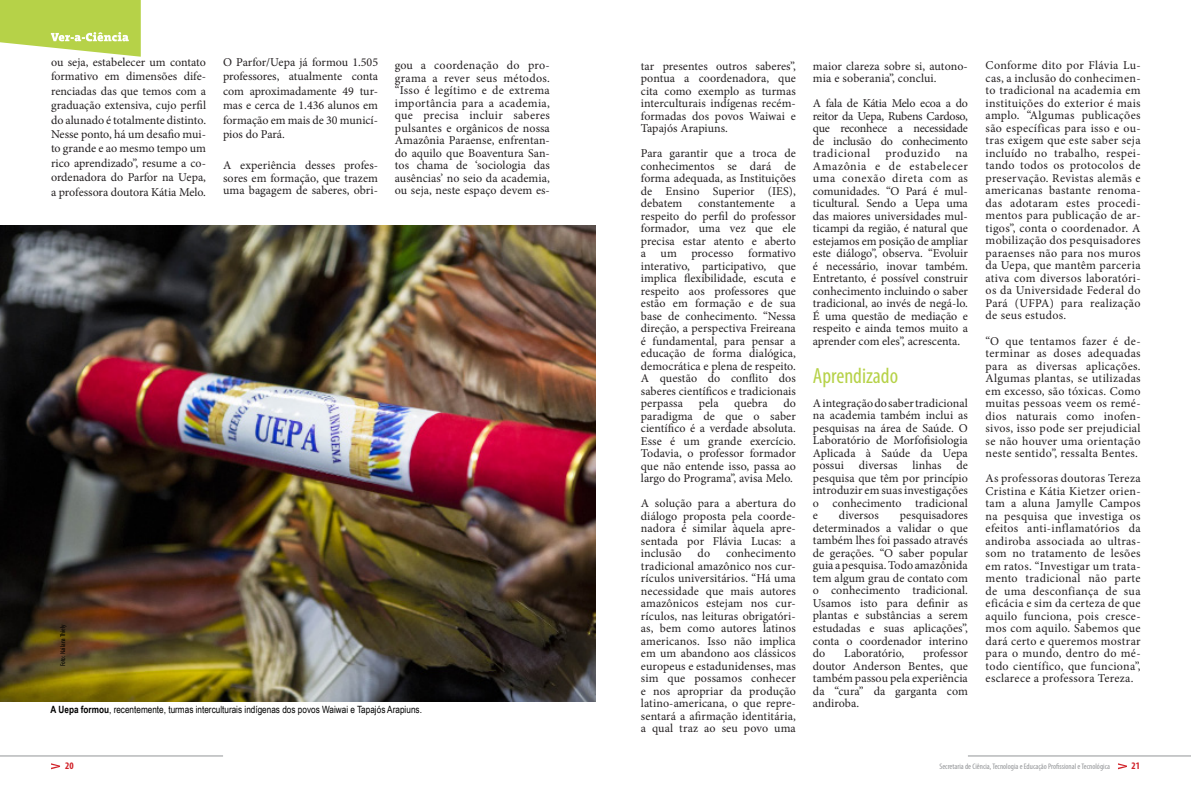
<style>
.page{position:relative;width:1191px;height:794px;background:#fff}
.page>*{position:absolute;margin:0;border:0;box-sizing:border-box;transform-origin:0 0}
.t1{font:condensed 22px "Myriad Pro";color:#b6d248}
.t2{font:12px/12.5px "Minion Pro";letter-spacing:.005em;color:#231f20;text-align:justify}
.t3{font:12px "Minion Pro";letter-spacing:.05em;color:#231f20}
.t4{font:10px "Arial Narrow";color:#000}
.t5{font:700 condensed 10px "Myriad Pro";color:#d1232a}
.t6{font:condensed 8px "Myriad Pro";color:#939598}
.t7{font:condensed 7px "Myriad Pro";color:#000}
.s1{font-weight:700}
</style>
<div class="page">
<hr style="left:968px;top:755px;width:223px;height:1px;background:#939598">
<hr style="left:0;top:755px;width:223px;height:1px;background:#939598">
<svg style="left:1118px;top:763px;width:9px;height:6px"></svg>
<svg style="left:51px;top:763px;width:9px;height:6px"></svg>
<svg style="left:0;top:0;width:141px;height:57px;background:#c2d967"></svg>
<img style="left:0;top:225px;width:595px;height:476px">
<p class="t2" style="left:51px;top:55px;width:156px;line-height:14.4px">ou seja, estabelecer um contato formativo em dimensões dife&shy;renciadas das que temos com a graduação extensiva, cujo perfil do alunado é totalmente distinto.<br>Nesse ponto, há um desafio mui&shy;to grande e ao mesmo tempo um rico aprendizado”, resume a co&shy;ordenadora do Parfor na Uepa, a professora doutora Kátia Melo.</p>
<p class="t2" style="left:223px;top:55px;width:157px;line-height:14.4px">O Parfor/Uepa já formou 1.505 professores, atualmente conta com aproximadamente 49 tur&shy;mas e cerca de 1.436 alunos em formação em mais de 30 municí&shy;pios do Pará.</p>
<p class="t2" style="left:813px;top:60px;width:156px">maior clareza sobre si, autono&shy;mia e soberania”, conclui.</p>
<p class="t2" style="left:395px;top:59px;width:156px">gou a coordenação do pro&shy;grama a rever seus métodos. “Isso é legítimo e de extrema importância para a academia, que precisa incluir saberes pulsantes e orgânicos de nossa Amazônia Paraense, enfrentan&shy;do aquilo que Boaventura San&shy;tos chama de ‘sociologia das ausências’ no seio da academia, ou seja, neste espaço devem es-</p>
<p class="t2" style="left:641px;top:59px;width:156px">tar presentes outros saberes”, pontua a coordenadora, que cita como exemplo as turmas interculturais indígenas recém&shy;formadas dos povos Waiwai e Tapajós Arapiuns.</p>
<p class="t2" style="left:641px;top:147px;width:156px">Para garantir que a troca de conhecimentos se dará de forma adequada, as Instituições de Ensino Superior (IES), debatem</p>
<p class="t2" style="left:813px;top:97px;width:156px">A fala de Kátia Melo ecoa a do reitor da Uepa, Rubens Cardoso, que reconhece a necessidade de inclusão do conhecimento tradicional</p>
<p class="t3" style="left:885px;top:145px;width:56px">produzido</p>
<p class="t2" style="left:813px;top:147px;width:156px;text-indent:143px">na Amazônia e de estabelecer uma conexão direta com as comunidades. “O Pará é mul&shy;ticultural. Sendo a Uepa uma das maiores universidades mul&shy;ticampi da região, é natural que estejamos em posição de ampliar este diálogo”, observa. “Evoluir é necessário, inovar também.<br>Entretanto, é possível construir conhecimento incluindo o saber tradicional, ao invés de negá-lo.<br>É uma questão de mediação e respeito e ainda temos muito a aprender com eles”, acrescenta.</p>
<p class="t2" style="left:223px;top:159px;width:156px">A experiência desses profes&shy;sores em formação, que trazem uma bagagem de saberes, obri-</p>
<p class="t2" style="left:698px;top:197px;width:78px">constantemente</p>
<p class="t2" style="left:641px;top:197px;width:156px;text-indent:150px">a respeito do perfil do professor formador, uma vez que ele precisa estar atento e aberto a um processo formativo interativo, participativo, que implica flexibilidade, escuta e respeito aos professores que estão em formação e de sua base de conhecimento. “Nessa direção, a perspectiva Freireana é fundamental, para pensar a educação de forma dialógica, democrática e plena de respeito.<br>A questão do conflito dos saberes científicos e tradicionais perpassa</p>
<h1 class="t1" style="left:813px;top:362px;width:87px">Aprendizado</h1>
<p class="t2" style="left:813px;top:397px;width:156px">A integração do saber tradicional na academia também inclui as pesquisas na área de Saúde. O Laboratório de Morfofisiologia Aplicada à Saúde da Uepa possui diversas linhas de pesquisa que têm por princípio introduzir em suas investigações o conhecimento tradicional e</p>
<p class="t2" style="left:641px;top:397px;width:156px;text-indent:142px">do paradigma de que o saber científico é a verdade absoluta.<br>Esse é um grande exercício.<br>Todavia, o professor formador que não entende isso, passa ao largo do Programa”, avisa Melo.</p>
<p class="t2" style="left:641px;top:497px;width:156px">A solução para a abertura do diálogo proposta pela coorde&shy;nadora é similar àquela apre&shy;sentada por Flávia Lucas: a inclusão</p>
<p class="t2" style="left:698px;top:397px;width:21px">pela</p>
<p class="t2" style="left:734px;top:397px;width:35px">quebra</p>
<p class="t2" style="left:813px;top:509px;width:156px;text-indent:87px">pesquisadores determinados a validar o que também lhes foi passado através de gerações. “O saber popular guia a pesquisa. Todo amazônida tem algum grau de contato com o conhecimento tradicional.<br>Usamos isto para definir as plantas e substâncias a serem estudadas e suas aplicações”, conta o coordenador interino do</p>
<p class="t2" style="left:839px;top:509px;width:41px">diversos</p>
<p class="t2" style="left:641px;top:547px;width:156px;text-indent:85px">conhecimento tradicional amazônico nos cur&shy;rículos universitários. “Há uma necessidade que mais autores amazônicos estejam nos cur&shy;rículos, nas leituras obrigatóri&shy;as, bem como autores latinos americanos. Isso não implica em um abandono aos clássicos europeus e estadunidenses, mas sim que possamos conhecer e nos apropriar da produção latino-americana, o que repre&shy;sentará a afirmação identitária, a qual traz ao seu povo uma</p>
<p class="t2" style="left:697px;top:547px;width:14px">do</p>
<p class="t7" style="left:58px;top:666px;width:43px;rotate:-90deg">Foto: Nailana Thiely</p>
<p class="t4" style="left:51px;top:701px;width:373px"><span class="s1">A Uepa formou</span>, recentemente, turmas interculturais indígenas dos povos Waiwai e Tapajós Arapiuns.</p>
<p class="t2" style="left:813px;top:647px;width:156px;text-indent:110px">professor doutor Anderson Bentes, que também passou pela experiência da “cura” da garganta com andiroba.</p>
<p class="t2" style="left:844px;top:647px;width:61px">Laboratório,</p>
<p class="t2" style="left:985px;top:59px;width:156px">Conforme dito por Flávia Lu&shy;cas, a inclusão do conhecimen&shy;to tradicional na academia em instituições do exterior é mais amplo. “Algumas publicações são específicas para isso e ou&shy;tras exigem que este saber seja incluído no trabalho, respei&shy;tando todos os protocolos de preservação. Revistas alemãs e americanas bastante renoma&shy;das adotaram estes procedi&shy;mentos para publicação de ar&shy;tigos”, conta o coordenador. A mobilização dos pesquisadores paraenses não para nos muros da Uepa, que mantêm parceria ativa com diversos laboratóri&shy;os da Universidade Federal do Pará (UFPA) para realização de seus estudos.</p>
<p class="t2" style="left:985px;top:334px;width:156px">“O que tentamos fazer é de&shy;terminar as doses adequadas para as diversas aplicações.<br>Algumas plantas, se utilizadas em excesso, são tóxicas. Como muitas pessoas veem os remé&shy;dios naturais como inofen&shy;sivos, isso pode ser prejudicial se não houver uma orientação neste sentido”, ressalta Bentes.</p>
<p class="t2" style="left:985px;top:472px;width:156px">As professoras doutoras Tereza Cristina e Kátia Kietzer orien&shy;tam a aluna Jamylle Campos na pesquisa que investiga os efeitos anti-inflamatórios da andiroba associada ao ultras&shy;som no tratamento de lesões em ratos. “Investigar um trata&shy;mento tradicional não parte de uma desconfiança de sua eficácia e sim da certeza de que aquilo funciona, pois cresce&shy;mos com aquilo. Sabemos que dará certo e queremos mostrar para o mundo, dentro do mé&shy;todo científico, que funciona”, esclarece a professora Tereza.</p>
<p class="t5" style="left:65px;top:759px;width:10px">20</p>
<p class="t6" style="left:939px;top:762px;width:172px">Secretaria de Ciência, Tecnologia e Educação Profissional e Tecnológica</p>
<p class="t5" style="left:1131px;top:759px;width:10px">21</p>
</div>
